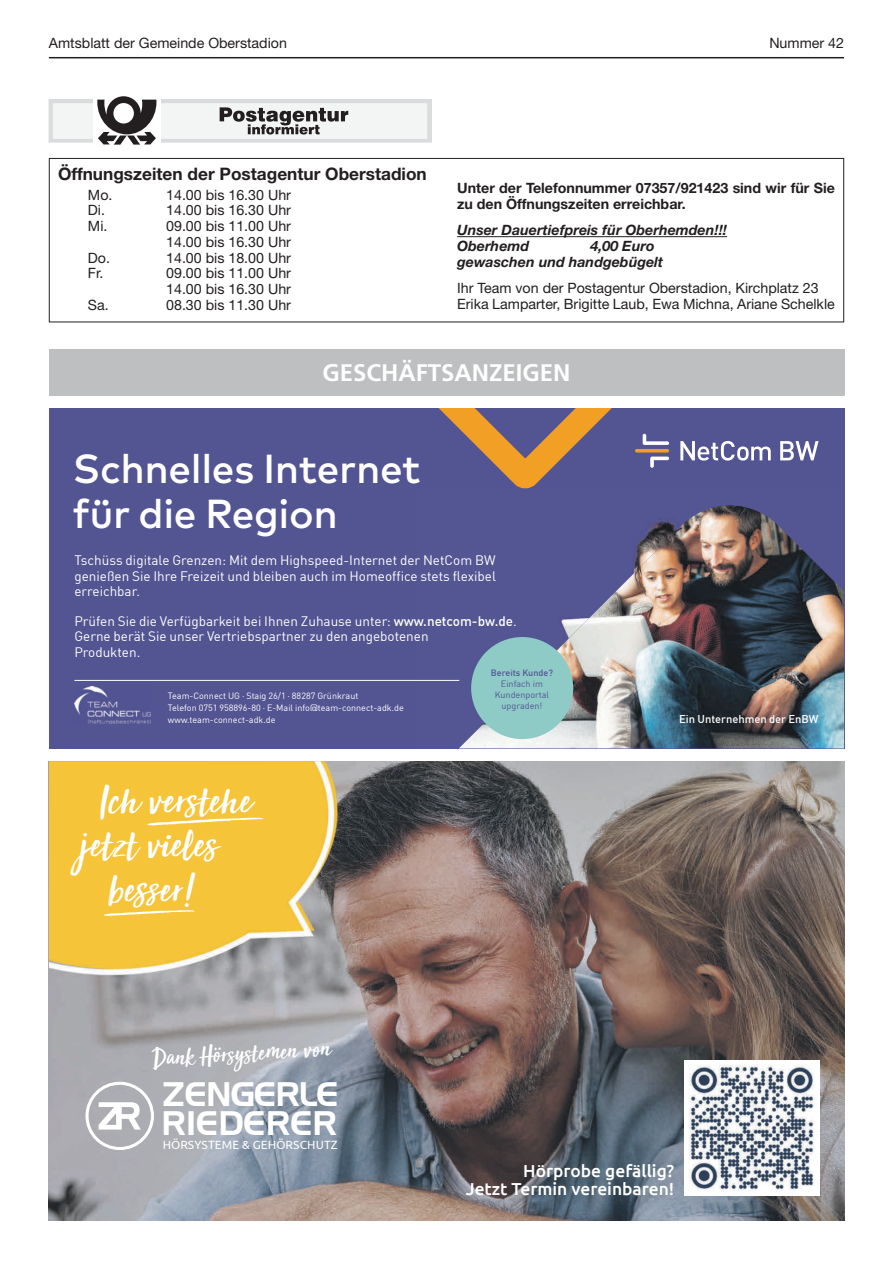
<style>
.page{position:relative;width:893px;height:1263px;background:#fff}
.page>*{position:absolute;margin:0;border:0;box-sizing:border-box;transform-origin:0 0}
.t1{font:44.25px "Sun Valley";color:#fff}
.t2{font:500 40.5px/45.6px "Mark OT";letter-spacing:-.01em;color:#fff}
.t3{font:33.9px "Slider";letter-spacing:-.015em;color:#fff}
.t4{font:26.55px "Sun Valley";color:#fff}
.t5{font:700 24px "Frutiger LT Std";color:#fff}
.t6{font:500 17.4px/17.9px "Ubuntu";color:#fff;text-align:right}
.t7{font:700 17.25px "Helvetica Neue LT Std";color:#231f20}
.t8{font:14.25px/15.8px "Helvetica Neue LT Std";color:#231f20}
.t9{font:700 14.25px/15.8px "Helvetica Neue LT Std";color:#231f20}
.t10{font:italic 700 14.25px/15.8px "Helvetica Neue LT Std";color:#231f20}
.t11{font:13.5px/15.1px "En BWDIN Pro";color:#fff;text-align:justify}
.t12{font:11.85px "Ubuntu";color:#fff}
.t13{font:500 11.1px "En BWDIN Pro";color:#fff}
.t14{font:9px/12px "En BWDIN Pro";color:#fff}
.t15{font:9px/10.8px "En BWDIN Pro";color:#535492;text-align:center}
.t16{font:500 9px "En BWDIN Pro";color:#535492}
.s1{font-weight:500}
</style>
<div class="page">
<hr style="left:49px;top:57px;width:795px;height:1px;background:#231f20">
<div style="left:49px;top:100px;width:382px;height:42px;background:linear-gradient(to bottom,#dcdddf,#dcdddf)"></div>
<div style="left:49px;top:100px;width:383px;height:42px;border:1px solid #dadbdd"></div>
<div style="left:53px;top:104px;width:374px;height:35px;background:#f3f4f4"></div>
<svg style="left:220px;top:107px;width:128px;height:28px"></svg>
<div style="left:93px;top:96px;width:68px;height:51px;background:#fff"></div>
<svg style="left:97px;top:96px;width:59px;height:49px"></svg>
<img style="left:49px;top:761px;width:795px;height:459px">
<img style="left:684px;top:1061px;width:135px;height:134px">
<img style="left:49px;top:761px;width:304px;height:225px">
<svg style="left:104px;top:910px;width:92px;height:6px"></svg>
<svg style="left:147px;top:818px;width:118px;height:7px"></svg>
<svg style="left:85px;top:1081px;width:69px;height:69px"></svg>
<div style="left:49px;top:408px;width:795px;height:340px;background:#535492"></div>
<img style="left:459px;top:512px;width:385px;height:236px">
<svg style="left:780px;top:441px;width:39px;height:19px"></svg>
<div style="left:471px;top:637px;width:102px;height:102px;background:#8ecbc7;border-radius:50%"></div>
<hr style="left:74px;top:680px;width:385px;height:1px;background:#fff">
<img style="left:74px;top:687px;width:77px;height:37px">
<svg style="left:438px;top:408px;width:333px;height:104px"></svg>
<div style="left:49px;top:349px;width:795px;height:46px;background:#bebfc1"></div>
<hr style="left:457px;top:236px;width:270px;height:1px;background:#231f20">
<div style="left:49px;top:158px;width:795px;height:164px;border:1px solid #231f20"></div>
<p class="t8" style="left:49px;top:35px;width:240px">Amtsblatt der Gemeinde Oberstadion</p>
<p class="t8" style="left:769px;top:35px;width:76px">Nummer 42</p>
<p class="t7" style="left:58px;top:163px;width:370px">Öffnungszeiten der Postagentur Oberstadion</p>
<p class="t8" style="left:88px;top:186px;width:26px">Mo.</p>
<p class="t8" style="left:166px;top:186px;width:126px">14.00 bis 16.30 Uhr</p>
<p class="t8" style="left:88px;top:202px;width:19px">Di.</p>
<p class="t8" style="left:166px;top:202px;width:126px">14.00 bis 16.30 Uhr</p>
<p class="t8" style="left:88px;top:218px;width:21px">Mi.</p>
<p class="t8" style="left:166px;top:218px;width:126px">09.00 bis 11.00 Uhr<br>14.00 bis 16.30 Uhr</p>
<p class="t8" style="left:88px;top:249px;width:24px">Do.</p>
<p class="t8" style="left:166px;top:249px;width:126px">14.00 bis 18.00 Uhr</p>
<p class="t8" style="left:88px;top:265px;width:17px">Fr.</p>
<p class="t8" style="left:166px;top:265px;width:126px">09.00 bis 11.00 Uhr<br>14.00 bis 16.30 Uhr</p>
<p class="t8" style="left:88px;top:297px;width:22px">Sa.</p>
<p class="t8" style="left:166px;top:297px;width:126px">08.30 bis 11.30 Uhr</p>
<p class="t9" style="left:457px;top:180px;width:379px">Unter der Telefonnummer 07357/921423 sind wir für Sie zu den Öffnungszeiten erreichbar.</p>
<p class="t10" style="left:457px;top:222px;width:271px">Unser Dauertiefpreis für Oberhemden!!!<br>Oberhemd</p>
<p class="t10" style="left:457px;top:238px;width:208px;text-indent:133px">4,00 Euro gewaschen und handgebügelt</p>
<p class="t8" style="left:457px;top:280px;width:379px">Ihr Team von der Postagentur Oberstadion, Kirchplatz 23<br>Erika Lamparter, Brigitte Laub, Ewa Michna, Ariane Schelkle</p>
<h3 class="t5" style="left:322px;top:359px;width:250px">GESCHÄFTSANZEIGEN</h3>
<h2 class="t2" style="left:73px;top:445px;width:349px">Schnelles Internet für die Region</h2>
<p class="t11" style="left:74px;top:552px;width:423px">Tschüss digitale Grenzen: Mit dem Highspeed-Internet der NetCom BW genießen Sie Ihre Freizeit und bleiben auch im Homeoffice stets flexibel erreichbar.</p>
<p class="t11" style="left:74px;top:612px;width:444px;text-align:left">Prüfen Sie die Verfügbarkeit bei Ihnen Zuhause unter: <span class="s1">www.netcom-bw.de</span>.<br>Gerne berät Sie unser Vertriebspartner zu den angebotenen<br>Produkten.</p>
<p class="t14" style="left:168px;top:689px;width:237px">Team-Connect UG · Staig 26/1 · 88287 Grünkraut<br>Telefon 0751 958896-80 · E-Mail info@team-connect-adk.de www.team-connect-adk.de</p>
<h1 class="t1" style="left:99px;top:762px;width:154px">Ich verstehe</h1>
<h1 class="t1" style="left:80px;top:807px;width:140px">jetzt vieles</h1>
<h1 class="t1" style="left:109px;top:851px;width:88px">beßer!</h1>
<h3 class="t4" style="left:152px;top:1035px;width:180px;rotate:-3deg">Dank Hörsystemen von</h3>
<h3 class="t3" style="left:162px;top:1075px;width:178px">ZENGERLE</h3>
<p class="t12" style="left:163px;top:1138px;width:176px">HÖRSYSTEME &amp; GEHÖRSCHUTZ</p>
<h3 class="t3" style="left:161px;top:1104px;width:177px">RIEDERER</h3>
<p class="t16" style="left:491px;top:666px;width:63px">Bereits Kunde?</p>
<p class="t15" style="left:495px;top:677px;width:56px">Einfach im<br>Kundenportal upgraden!</p>
<p class="t13" style="left:679px;top:710px;width:141px">Ein Unternehmen der EnBW</p>
<p class="t6" style="left:466px;top:1161px;width:210px">Hörprobe gefällig?<br>Jetzt Termin vereinbaren!</p>
</div>
